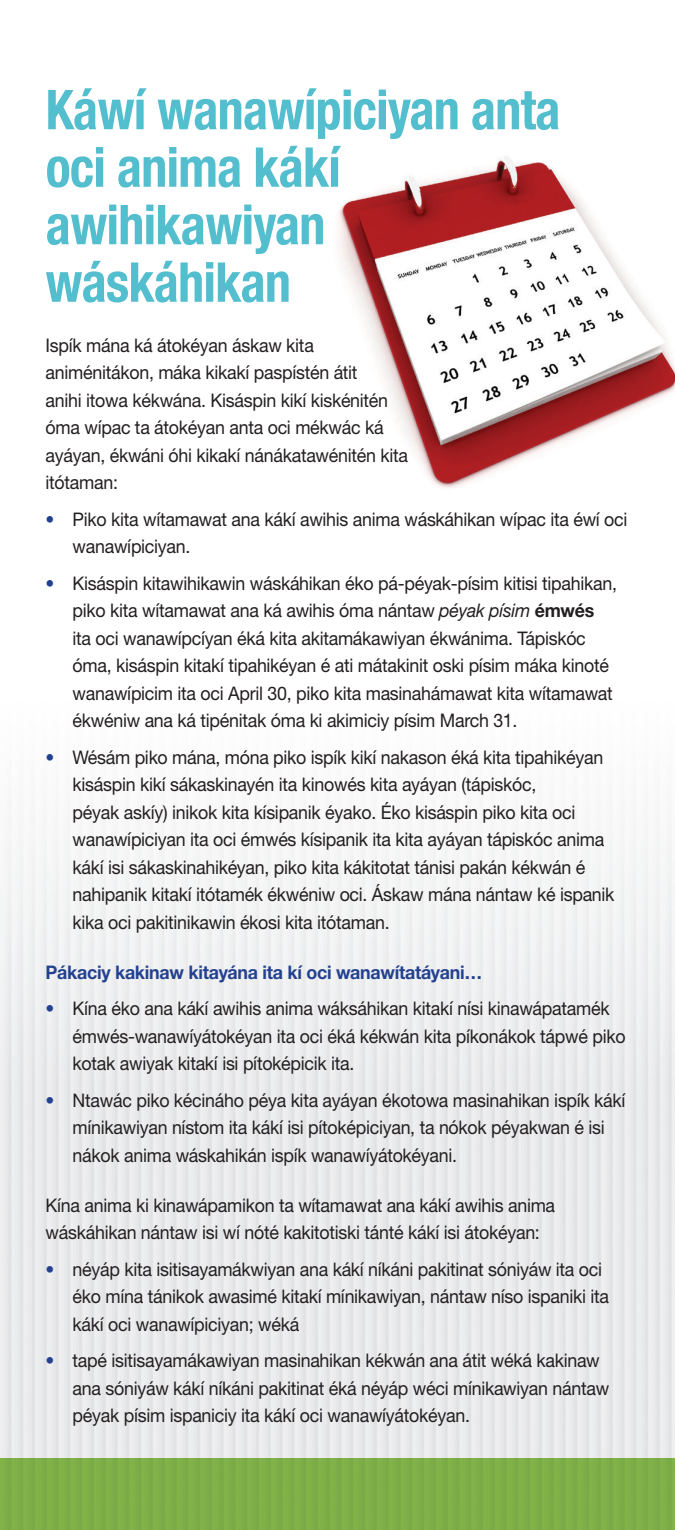
<style>
.page{position:relative;width:675px;height:1530px;background:#fff}
.page>*{position:absolute;margin:0;border:0;box-sizing:border-box;transform-origin:0 0}
.t1{font:700 condensed 55px/57.5px "Helvetica Neue LT Std";letter-spacing:-.015em;color:#53becd;scale:.95 1}
._2nd_bullet{font:18.75px/27.5px "Helvetica Neue LT Std";letter-spacing:-.015em;color:#231f20;scale:.95 1}
.t2{font:700 18.75px "Helvetica Neue LT Std";letter-spacing:-.015em;color:#23418f;scale:.95 1}
.s1{color:#23418f}
.s2{font-style:italic}
.s3{font-weight:700}
</style>
<div class="page">
<img style="left:0;top:156px;width:675px;height:1374px">
<p class="t1" style="left:46px;top:80px;width:543px">Káwí wanawípiciyan anta oci anima kákí awihikawiyan wáskáhikan</p>
<p class="_2nd_bullet" style="left:46px;top:331px;width:383px">Ispík mána ká átokéyan áskaw kita animénitákon, máka kikakí paspístén átit<br>anihi itowa kékwána. Kisáspin kikí kiskénitén óma wípac ta átokéyan anta oci mékwác ká ayáyan, ékwáni óhi kikakí nánákatawénitén kita itótaman:</p>
<p class="_2nd_bullet" style="left:73px;top:505px;width:586px;text-indent:-27px"><span class="s1">•</span> Piko kita wítamawat ana kákí awihis anima wáskáhikan wípac ita éwí oci wanawípiciyan.</p>
<p class="_2nd_bullet" style="left:73px;top:569px;width:575px;text-indent:-27px"><span class="s1">•</span> Kisáspin kitawihikawin wáskáhikan éko pá-péyak-písim kitisi tipahikan, piko kita wítamawat ana ká awihis óma nántaw <span class="s2">péyak písim</span> <span class="s3">émwés </span>ita oci wanawípcíyan éká kita akitamákawiyan ékwánima. Tápiskóc óma, kisáspin kitakí tipahikéyan é ati mátakinit oski písim máka kinoté wanawípicim ita oci April 30, piko kita masinahámawat kita wítamawat ékwéniw ana ká tipénitak óma ki akimiciy písim March 31.</p>
<p class="_2nd_bullet" style="left:73px;top:743px;width:572px;text-indent:-27px"><span class="s1">•</span> Wésám piko mána, móna piko ispík kikí nakason éká kita tipahikéyan kisáspin kikí sákaskinayén ita kinowés kita ayáyan (tápiskóc,<br>péyak askíy) inikok kita kísipanik éyako. Éko kisáspin piko kita oci wanawípiciyan ita oci émwés kísipanik ita kita ayáyan tápiskóc anima kákí isi sákaskinahikéyan, piko kita kákitotat tánisi pakán kékwán é nahipanik kitakí itótamék ékwéniw oci. Áskaw mána nántaw ké ispanik kika oci pakitinikawin ékosi kita itótaman.</p>
<p class="t2" style="left:46px;top:960px;width:461px">Pákaciy kakinaw kitayána ita kí oci wanawítatáyani…</p>
<p class="_2nd_bullet" style="left:73px;top:995px;width:584px;text-indent:-27px"><span class="s1">•</span> Kína éko ana kákí awihis anima wáksáhikan kitakí nísi kinawápatamék émwés-wanawíyátokéyan ita oci éká kékwán kita píkonákok tápwé piko kotak awiyak kitakí isi pítoképicik ita.</p>
<p class="_2nd_bullet" style="left:73px;top:1086px;width:583px;text-indent:-27px"><span class="s1">•</span> Ntawác piko kécináho péya kita ayáyan ékotowa masinahikan ispík kákí mínikawiyan nístom ita kákí isi pítoképiciyan, ta nókok péyakwan é isi nákok anima wáskahikán ispík wanawíyátokéyani.</p>
<p class="_2nd_bullet" style="left:46px;top:1191px;width:538px">Kína anima ki kinawápamikon ta wítamawat ana kákí awihis anima wáskáhikan nántaw isi wí nóté kakitotiski tánté kákí isi átokéyan:</p>
<p class="_2nd_bullet" style="left:73px;top:1255px;width:566px;text-indent:-27px"><span class="s1">•</span> néyáp kita isitisayamákwiyan ana kákí níkáni pakitinat sóniyáw ita oci éko mína tánikok awasimé kitakí mínikawiyan, nántaw níso ispaniki ita kákí oci wanawípiciyan; wéká</p>
<p class="_2nd_bullet" style="left:73px;top:1347px;width:566px;text-indent:-27px"><span class="s1">•</span> tapé isitisayamákawiyan masinahikan kékwán ana átit wéká kakinaw ana sóniyáw kákí níkáni pakitinat éká néyáp wéci mínikawiyan nántaw péyak písim ispaniciy ita kákí oci wanawíyátokéyan.</p>
</div>
